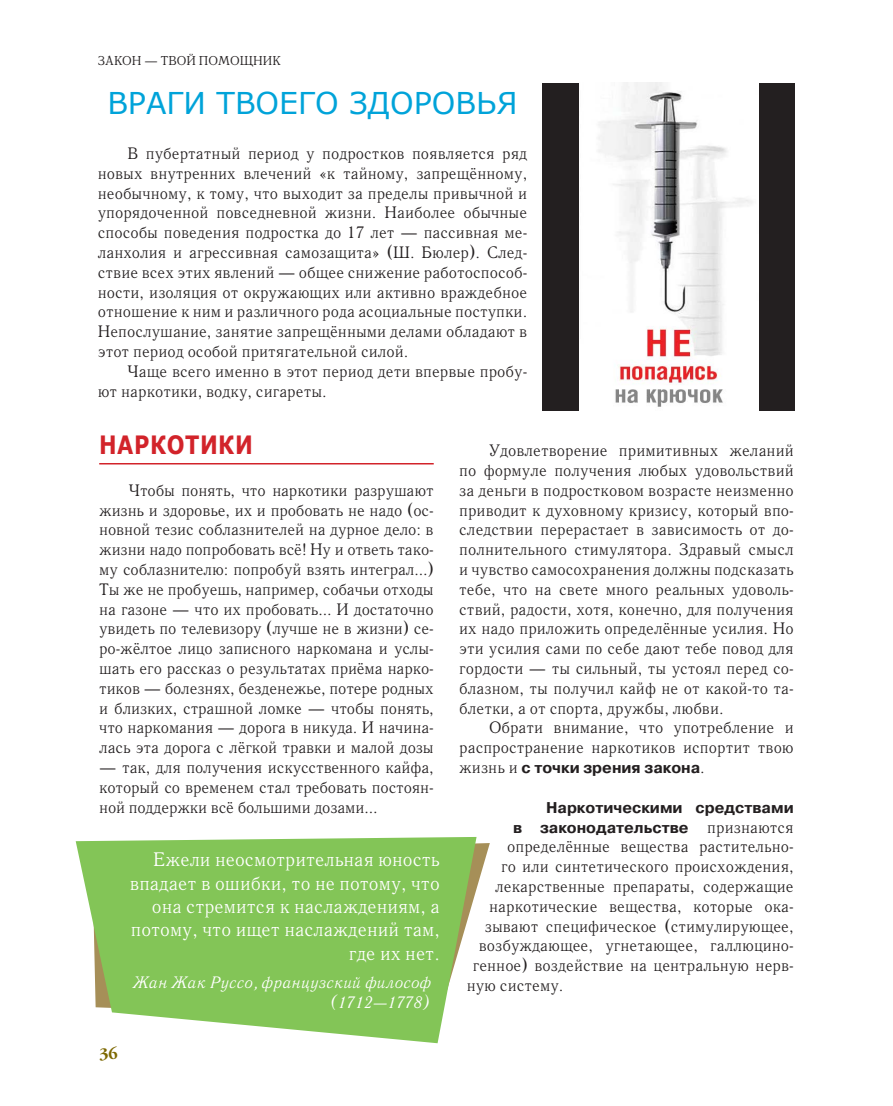
<style>
.page{position:relative;width:893px;height:1106px;background:#fff}
.page>*{position:absolute;margin:0;border:0;box-sizing:border-box;transform-origin:0 0}
.t1{font:30px "Verdana";color:#00a3d9}
.t2{font:700 25.2px "Verdana";letter-spacing:.025em;color:#d2232a;scale:.83 1}
.t3{font:19.5px/23.4px "Quant Antiqua C";color:#fff;text-align:right}
.t4{font:16.5px/19.8px "Quant Antiqua C";color:#231f20;text-align:justify}
.t5{font:italic 16.5px/19.8px "Quant Antiqua C";color:#fff;text-align:right}
.t6{font:700 15.6px/19.8px "Pragmatica C";color:#231f20;text-align:right}
.t7{font:700 15px "Garamond C";color:#7d6800}
.t8{font:12.75px "Quant Antiqua C";color:#231f20}
.s1{font-family:"Quant Antiqua C";font-weight:400;font-size:16.5px}
</style>
<div class="page">
<div style="left:542px;top:83px;width:253px;height:327px;background:#231f20"></div>
<img style="left:579px;top:83px;width:179px;height:327px">
<svg style="left:477px;top:843px;width:13px;height:44px"></svg>
<svg style="left:76px;top:837px;width:401px;height:206px;background:#96cd70"></svg>
<hr style="left:99px;top:463px;width:335px;height:1px;background:#d2232a">
<p class="t8" style="left:98px;top:55px;width:184px">ЗАКОН — ТВОЙ ПОМОЩНИК</p>
<h1 class="t1" style="left:107px;top:84px;width:412px">ВРАГИ ТВОЕГО ЗДОРОВЬЯ</h1>
<p class="t4" style="left:98px;top:144px;width:431px;text-indent:30px">В пубертатный период у подростков появляется ряд новых внутренних влечений «к тайному, запрещённому, необычному, к тому, что выходит за пределы привычной и упорядоченной повседневной жизни. Наиболее обычные способы поведения подростка до 17 лет — пассивная ме&shy;ланхолия и агрессивная самозащита» (Ш. Бюлер). След&shy;ствие всех этих явлений — общее снижение работоспособ&shy;ности, изоляция от окружающих или активно враждебное отношение к ним и различного рода асоциальные поступки.<br>Непослушание, занятие запрещёнными делами обладают в этот период особой притягательной силой.</p>
<p class="t4" style="left:98px;top:362px;width:431px;text-indent:30px">Чаще всего именно в этот период дети впервые пробу&shy;ют наркотики, водку, сигареты.</p>
<h2 class="t2" style="left:99px;top:429px;width:187px">НАРКОТИКИ</h2>
<p class="t4" style="left:99px;top:481px;width:336px;text-indent:30px">Чтобы понять, что наркотики разрушают жизнь и здоровье, их и пробовать не надо (ос&shy;новной тезис соблазнителей на дурное дело: в жизни надо попробовать всё! Ну и ответь тако&shy;му соблазнителю: попробуй взять интеграл…)<br>Ты же не пробуешь, например, собачьи отходы на газоне — что их пробовать… И достаточно увидеть по телевизору (лучше не в жизни) се&shy;ро-жёлтое лицо записного наркомана и услы&shy;шать его рассказ о результатах приёма нарко&shy;тиков — болезнях, безденежье, потере родных и близких, страшной ломке — чтобы понять, что наркомания — дорога в никуда. И начина&shy;лась эта дорога с лёгкой травки и малой дозы</p>
<p class="t4" style="left:99px;top:758px;width:336px">— так, для получения искусственного кайфа, который со временем стал требовать постоян&shy;ной поддержки всё большими дозами…</p>
<p class="t3" style="left:130px;top:849px;width:312px">Ежели неосмотрительная юность впадает в ошибки, то не потому, что она стремится к наслаждениям, а потому, что ищет наслаждений там, где их нет.</p>
<p class="t5" style="left:133px;top:973px;width:300px">Жан Жак Руссо, французский философ (1712—1778)</p>
<p class="t7" style="left:99px;top:1046px;width:20px">36</p>
<p class="t4" style="left:459px;top:441px;width:336px;text-indent:30px">Удовлетворение примитивных желаний по формуле получения любых удовольствий за деньги в подростковом возрасте неизменно приводит к духовному кризису, который впо&shy;следствии перерастает в зависимость от до&shy;полнительного стимулятора. Здравый смысл и чувство самосохранения должны подсказать тебе, что на свете много реальных удоволь&shy;ствий, радости, хотя, конечно, для получения их надо приложить определённые усилия. Но эти усилия сами по себе дают тебе повод для гордости — ты сильный, ты устоял перед со&shy;блазном, ты получил кайф не от какой-то та&shy;блетки, а от спорта, дружбы, любви.</p>
<p class="t4" style="left:459px;top:719px;width:336px;text-align:right">Обрати внимание, что употребление и распространение наркотиков испортит твою</p>
<p class="t6" style="left:459px;top:759px;width:247px"><span class="s1">жизнь и</span> с точки зрения закона<span class="s1">.</span></p>
<p class="t6" style="left:513px;top:799px;width:282px">Наркотическими средствами<br>в законодательстве <span class="s1">признаются</span></p>
<p class="t4" style="left:507px;top:837px;width:288px">определённые вещества растительно-</p>
<p class="t4" style="left:501px;top:857px;width:294px">го или синтетического происхождения,</p>
<p class="t4" style="left:495px;top:877px;width:300px">лекарственные препараты, содержащие</p>
<p class="t4" style="left:489px;top:897px;width:306px">наркотические вещества, которые ока-</p>
<p class="t4" style="left:485px;top:917px;width:311px">зывают специфическое (стимулирующее,</p>
<p class="t4" style="left:479px;top:936px;width:317px">возбуждающее, угнетающее, галлюцино-</p>
<p class="t4" style="left:473px;top:956px;width:323px">генное) воздействие на центральную нерв-</p>
<p class="t4" style="left:467px;top:976px;width:98px">ную систему.</p>
</div>
